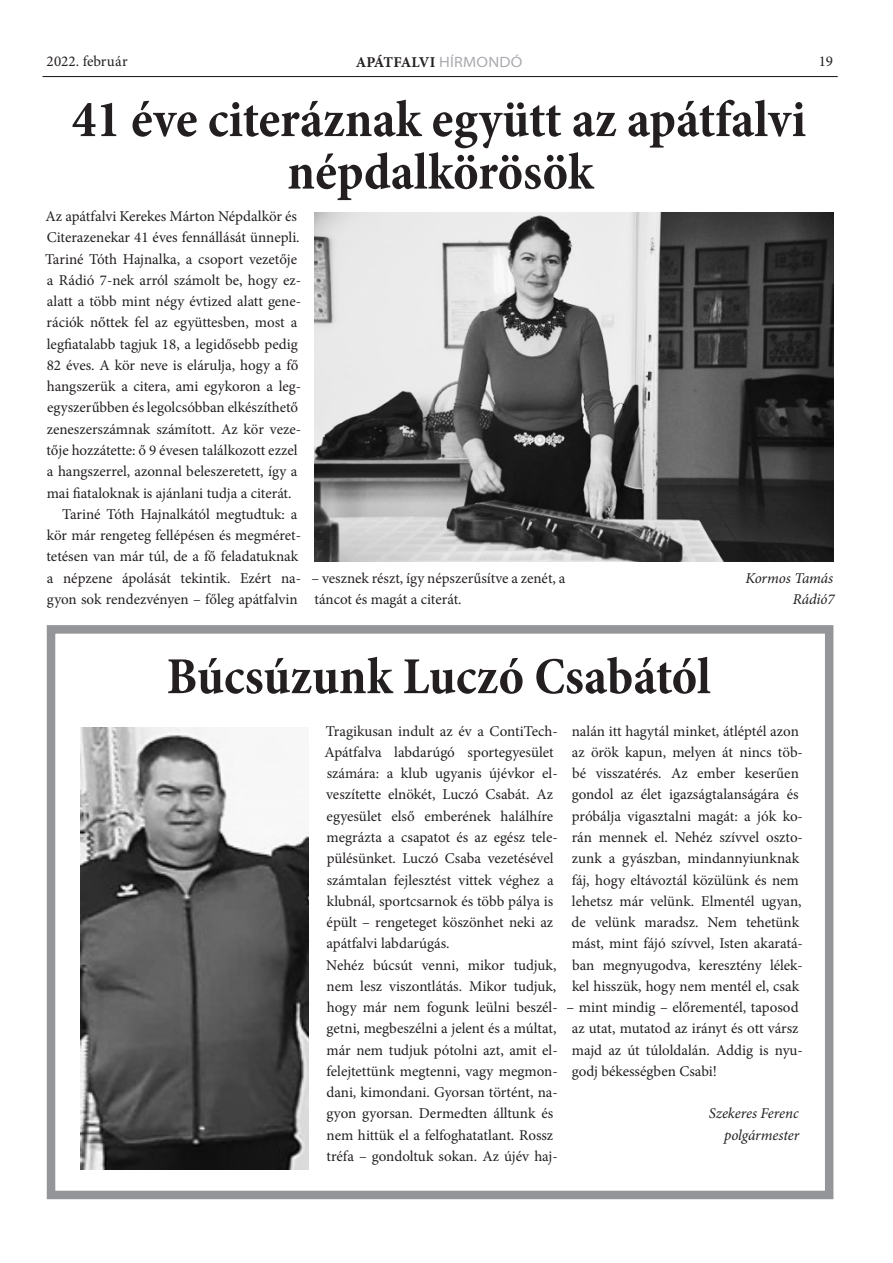
<style>
.page{position:relative;width:893px;height:1263px;background:#fff}
.page>*{position:absolute;margin:0;border:0;box-sizing:border-box;transform-origin:0 0}
.cím{font:700 condensed 52.5px/52.5px "Minion Pro";color:#231f20;text-align:center}
.behúz{font:15px/21.3px "Minion Pro";color:#231f20}
.aláírás{font:italic 15px/21.3px "Minion Pro";letter-spacing:-.005em;color:#231f20;text-align:right}
.t1{font:700 15px "Minion Pro";letter-spacing:-.025em;color:#231f20}
.s1{font-family:"Myriad Pro";font-weight:400;font-stretch:semi-expanded;color:#a8a9ad}
</style>
<div class="page">
<hr style="left:43px;top:76px;width:795px;height:1px;background:#231f20">
<div style="left:47px;top:625px;width:786px;height:574px;border:9px solid #939598"></div>
<img style="left:81px;top:727px;width:227px;height:442px">
<img style="left:315px;top:213px;width:518px;height:348px">
<p class="behúz" style="left:47px;top:51px;width:82px">2022. február</p>
<p class="t1" style="left:356px;top:51px;width:168px">APÁTFALVI <span class="s1">HÍRMONDÓ</span></p>
<p class="behúz" style="left:819px;top:51px;width:16px">19</p>
<p class="cím" style="left:72px;top:93px;width:736px">41 éve citeráznak együtt az apátfalvi népdalkörösök</p>
<p class="behúz" style="left:45px;top:206px;width:258px">Az apátfalvi Kerekes Márton Népdalkör és Citerazenekar 41 éves fennállását ünnepli.<br>Tariné Tóth Hajnalka, a csoport vezetője a Rádió 7-nek arról számolt be, hogy ez&shy;alatt a több mint négy évtized alatt gene&shy;rációk nőttek fel az együttesben, most a legfiatalabb tagjuk 18, a legidősebb pedig 82 éves. A kör neve is elárulja, hogy a fő hangszerük a citera, ami egykoron a leg&shy;egyszerűbben és legolcsóbban elkészíthető zeneszerszámnak számított. Az kör veze&shy;tője hozzátette: ő 9 évesen találkozott ezzel a hangszerrel, azonnal beleszeretett, így a mai fiataloknak is ajánlani tudja a citerát.</p>
<p class="behúz" style="left:47px;top:503px;width:256px;text-indent:16px">Tariné Tóth Hajnalkától megtudtuk: a kör már rengeteg fellépésen és megméret&shy;tetésen van már túl, de a fő feladatuknak a népzene ápolását tekintik. Ezért na&shy;gyon sok rendezvényen – főleg apátfalvin</p>
<p class="behúz" style="left:311px;top:567px;width:255px">– vesznek részt, így népszerűsítve a zenét, a táncot és magát a citerát.</p>
<p class="aláírás" style="left:745px;top:567px;width:91px">Kormos Tamás<br>Rádió7</p>
<p class="cím" style="left:167px;top:650px;width:546px">Búcsúzunk Luczó Csabától</p>
<p class="behúz" style="left:325px;top:720px;width:235px">Tragikusan indult az év a ContiTech-Apátfalva labdarúgó sportegyesület számára: a klub ugyanis újévkor el&shy;veszítette elnökét, Luczó Csabát. Az egyesület első emberének halálhíre megrázta a csapatot és az egész tele&shy;pülésünket. Luczó Csaba vezetésével számtalan fejlesztést vittek véghez a klubnál, sportcsarnok és több pálya is épült – rengeteget köszönhet neki az apátfalvi labdarúgás.</p>
<p class="behúz" style="left:326px;top:954px;width:233px">Nehéz búcsút venni, mikor tudjuk, nem lesz viszontlátás. Mikor tudjuk, hogy már nem fogunk leülni beszél&shy;getni, megbeszélni a jelent és a múltat, már nem tudjuk pótolni azt, amit el&shy;felejtettünk megtenni, vagy megmon&shy;dani, kimondani. Gyorsan történt, na&shy;gyon gyorsan. Dermedten álltunk és nem hittük el a felfoghatatlant. Rossz tréfa – gondoltuk sokan. Az újév haj-</p>
<p class="behúz" style="left:572px;top:720px;width:233px">nalán itt hagytál minket, átléptél azon az örök kapun, melyen át nincs töb&shy;bé visszatérés. Az ember keserűen gondol az élet igazságtalanságára és próbálja vigasztalni magát: a jók ko&shy;rán mennek el. Nehéz szívvel oszto&shy;zunk a gyászban, mindannyiunknak fáj, hogy eltávoztál közülünk és nem lehetsz már velünk. Elmentél ugyan, de velünk maradsz. Nem tehetünk mást, mint fájó szívvel, Isten akaratá&shy;ban megnyugodva, keresztény lélek&shy;kel hisszük, hogy nem mentél el, csak</p>
<p class="behúz" style="left:572px;top:997px;width:233px;text-indent:-5px">– mint mindig – előrementél, taposod az utat, mutatod az irányt és ott vársz majd az út túloldalán. Addig is nyu&shy;godj békességben Csabi!</p>
<p class="aláírás" style="left:709px;top:1103px;width:92px">Szekeres Ferenc polgármester</p>
</div>
